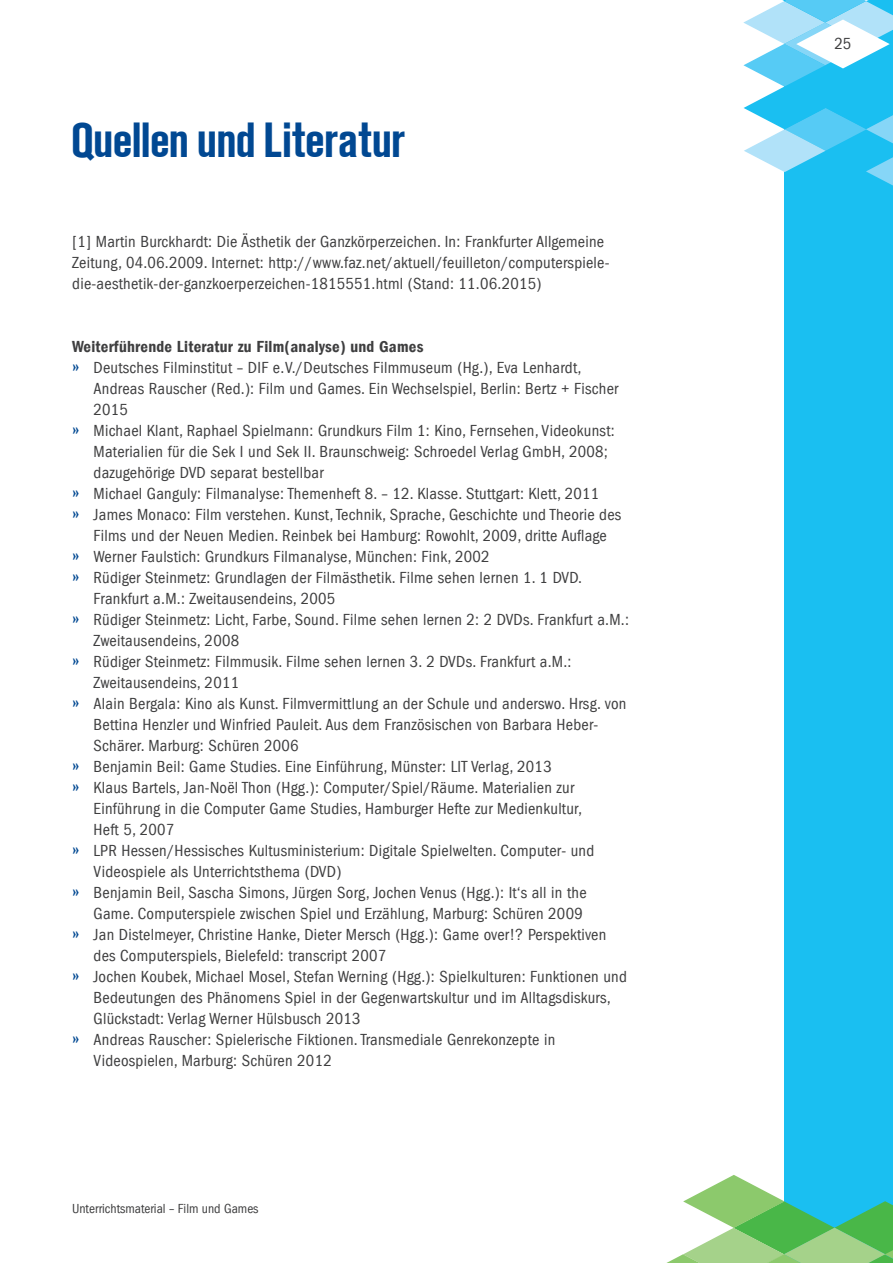
<style>
.page{position:relative;width:893px;height:1263px;background:#fff}
.page>*{position:absolute;margin:0;border:0;box-sizing:border-box;transform-origin:0 0}
.t1{font:48px "FAZ Ad Grotesk Cond Demi Bd";letter-spacing:.025em;color:#014892}
.t2{font:condensed 16.5px/21px "FAZ Franklin Gothic";letter-spacing:.015em;color:#3e3e3f}
.t3{font:600 condensed 16.5px "FAZ Franklin Gothic";letter-spacing:.015em;color:#3e3e3f}
.t4{font:condensed 13.5px "FAZ Franklin Gothic";color:#3e3e3f}
.s1{font-size:21px;color:#014892}
</style>
<div class="page">
<div style="left:784px;top:0;width:109px;height:1263px;background:#1abff1"></div>
<svg style="left:666px;top:1175px;width:227px;height:88px"></svg>
<svg style="left:743px;top:0;width:150px;height:186px"></svg>
<h1 class="t1" style="left:72px;top:113px;width:334px">Quellen und Literatur</h1>
<p class="t2" style="left:72px;top:231px;width:539px">[1] Martin Burckhardt: Die Ästhetik der Ganzkörperzeichen. In: Frankfurter Allgemeine<br>Zeitung, 04.06.2009. Internet: http://www.faz.net/aktuell/feuilleton/computerspiele&shy;die-aesthetik-der-ganzkoerperzeichen-1815551.html (Stand: 11.06.2015)</p>
<p class="t3" style="left:72px;top:337px;width:353px">Weiterführende Literatur zu Film(analyse) und Games</p>
<p class="t2" style="left:72px;top:357px;width:511px"><span class="s1">»</span> Deutsches Filminstitut – DIF e.V./Deutsches Filmmuseum (Hg.), Eva Lenhardt,</p>
<p class="t2" style="left:94px;top:378px;width:526px">Andreas Rauscher (Red.): Film und Games. Ein Wechselspiel, Berlin: Bertz + Fischer</p>
<p class="t2" style="left:94px;top:399px;width:36px">2015</p>
<p class="t2" style="left:72px;top:420px;width:544px"><span class="s1">»</span> Michael Klant, Raphael Spielmann: Grundkurs Film 1: Kino, Fernsehen, Videokunst:</p>
<p class="t2" style="left:94px;top:441px;width:516px">Materialien für die Sek I und Sek II. Braunschweig: Schroedel Verlag GmbH, 2008;</p>
<p class="t2" style="left:94px;top:462px;width:232px">dazugehörige DVD separat bestellbar</p>
<p class="t2" style="left:72px;top:483px;width:528px"><span class="s1">»</span> Michael Ganguly: Filmanalyse: Themenheft 8. – 12. Klasse. Stuttgart: Klett, 2011</p>
<p class="t2" style="left:72px;top:504px;width:551px"><span class="s1">»</span> James Monaco: Film verstehen. Kunst, Technik, Sprache, Geschichte und Theorie des</p>
<p class="t2" style="left:94px;top:525px;width:515px">Films und der Neuen Medien. Reinbek bei Hamburg: Rowohlt, 2009, dritte Auflage</p>
<p class="t2" style="left:72px;top:546px;width:419px"><span class="s1">»</span> Werner Faulstich: Grundkurs Filmanalyse, München: Fink, 2002</p>
<p class="t2" style="left:72px;top:567px;width:511px"><span class="s1">»</span> Rüdiger Steinmetz: Grundlagen der Filmästhetik. Filme sehen lernen 1. 1 DVD.</p>
<p class="t2" style="left:94px;top:588px;width:243px">Frankfurt a.M.: Zweitausendeins, 2005</p>
<p class="t2" style="left:72px;top:609px;width:558px"><span class="s1">»</span> Rüdiger Steinmetz: Licht, Farbe, Sound. Filme sehen lernen 2: 2 DVDs. Frankfurt a.M.:</p>
<p class="t2" style="left:94px;top:630px;width:147px">Zweitausendeins, 2008</p>
<p class="t2" style="left:72px;top:651px;width:501px"><span class="s1">»</span> Rüdiger Steinmetz: Filmmusik. Filme sehen lernen 3. 2 DVDs. Frankfurt a.M.:</p>
<p class="t2" style="left:94px;top:672px;width:147px">Zweitausendeins, 2011</p>
<p class="t2" style="left:72px;top:693px;width:556px"><span class="s1">»</span> Alain Bergala: Kino als Kunst. Filmvermittlung an der Schule und anderswo. Hrsg. von</p>
<p class="t2" style="left:94px;top:714px;width:506px">Bettina Henzler und Winfried Pauleit. Aus dem Französischen von Barbara Heber-</p>
<p class="t2" style="left:94px;top:735px;width:206px">Schärer. Marburg: Schüren 2006</p>
<p class="t2" style="left:72px;top:756px;width:481px"><span class="s1">»</span> Benjamin Beil: Game Studies. Eine Einführung, Münster: LIT Verlag, 2013</p>
<p class="t2" style="left:72px;top:777px;width:503px"><span class="s1">»</span> Klaus Bartels, Jan-Noël Thon (Hgg.): Computer/Spiel/Räume. Materialien zur</p>
<p class="t2" style="left:94px;top:798px;width:490px">Einführung in die Computer Game Studies, Hamburger Hefte zur Medienkultur,</p>
<p class="t2" style="left:94px;top:819px;width:82px">Heft 5, 2007</p>
<p class="t2" style="left:72px;top:840px;width:523px"><span class="s1">»</span> LPR Hessen/Hessisches Kultusministerium: Digitale Spielwelten. Computer- und</p>
<p class="t2" style="left:94px;top:861px;width:249px">Videospiele als Unterrichtsthema (DVD)</p>
<p class="t2" style="left:72px;top:882px;width:516px"><span class="s1">»</span> Benjamin Beil, Sascha Simons, Jürgen Sorg, Jochen Venus (Hgg.): It‘s all in the</p>
<p class="t2" style="left:94px;top:903px;width:491px">Game. Computerspiele zwischen Spiel und Erzählung, Marburg: Schüren 2009</p>
<p class="t2" style="left:72px;top:924px;width:536px"><span class="s1">»</span> Jan Distelmeyer, Christine Hanke, Dieter Mersch (Hgg.): Game over!? Perspektiven</p>
<p class="t2" style="left:94px;top:945px;width:294px">des Computerspiels, Bielefeld: transcript 2007</p>
<p class="t2" style="left:72px;top:966px;width:556px"><span class="s1">»</span> Jochen Koubek, Michael Mosel, Stefan Werning (Hgg.): Spielkulturen: Funktionen und</p>
<p class="t2" style="left:94px;top:987px;width:519px">Bedeutungen des Phänomens Spiel in der Gegenwartskultur und im Alltagsdiskurs,</p>
<p class="t2" style="left:94px;top:1008px;width:269px">Glückstadt: Verlag Werner Hülsbusch 2013</p>
<p class="t2" style="left:72px;top:1029px;width:484px"><span class="s1">»</span> Andreas Rauscher: Spielerische Fiktionen. Transmediale Genrekonzepte in</p>
<p class="t2" style="left:94px;top:1050px;width:240px">Videospielen, Marburg: Schüren 2012</p>
<p class="t4" style="left:72px;top:1201px;width:188px">Unterrichtsmaterial – Film und Games</p>
<p class="t2" style="left:834px;top:34px;width:18px">25</p>
</div>
